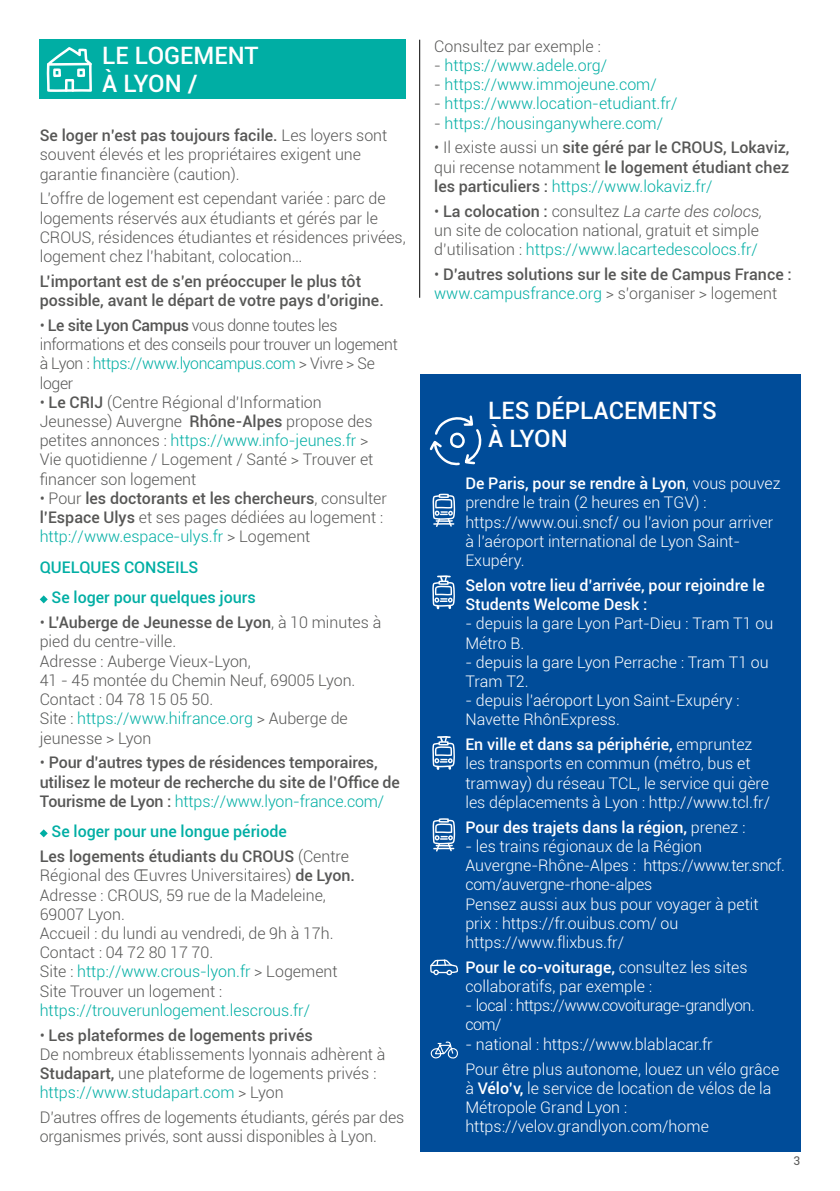
<style>
.page{position:relative;width:840px;height:1191px;background:#fff}
.page>*{position:absolute;margin:0;border:0;box-sizing:border-box;transform-origin:0 0}
.t1{font:500 24px/28px "Roboto";color:#fff}
.LIGHT_GRIS_SS_ESPACE{font:300 16px/19.2px "Roboto";color:#575756}
.light_encadré{font:300 16px/19.2px "Roboto";color:#fff}
.light_gris{font:300 16px/19.2px "Roboto";color:#575756}
.light_gris-2{font:500 16px/19.2px "Roboto";color:#575756}
.LIGHT_GRIS_SS_ESPACE-2{font:500 16px/19.2px "Roboto";letter-spacing:-.01em;color:#575756}
.LIGHT_GRIS_SS_ESPACE-3{font:300 16px/19.2px "Roboto";letter-spacing:-.02em;color:#575756}
.LIGHT_GRIS_SS_ESPACE-4{font:300 16px/19.2px "Roboto";color:#00aea4}
.light_encadré-2{font:500 16px/19.2px "Roboto";color:#fff}
.light_gris-3{font:300 16px "Roboto";color:#00aea4}
.light_encadré-3{font:300 16px/19.2px "Roboto";letter-spacing:-.03em;color:#fff}
.LIGHT_GRIS_SS_ESPACE-5{font:500 16px "Roboto";color:#00aea4}
.LOSANGE{font:500 16px "Roboto";color:#00aea4}
.light_gris-4{font:500 16px "Roboto";color:#00aea4}
.LIGHT_GRIS_SS_ESPACE-6{font:12px "Roboto";color:#575756}
.s1{font-weight:500}
.s2{color:#00aea4}
.s3{font-weight:300}
.s4{font-weight:300;color:#00aea4}
.s5{color:#575756}
.s6{font-style:italic}
</style>
<div class="page">
<hr style="left:419px;top:40px;width:1px;height:258px;background:#000">
<div style="left:40px;top:40px;width:365px;height:59px;background:#00aea4"></div>
<svg style="left:47px;top:47px;width:45px;height:45px"></svg>
<svg style="left:40px;top:595px;width:8px;height:8px"></svg>
<svg style="left:40px;top:829px;width:8px;height:8px"></svg>
<div style="left:420px;top:374px;width:379px;height:777px;background:#004c99"></div>
<svg style="left:432px;top:575px;width:23px;height:35px"></svg>
<svg style="left:432px;top:736px;width:23px;height:34px"></svg>
<svg style="left:432px;top:494px;width:23px;height:33px"></svg>
<svg style="left:432px;top:818px;width:23px;height:33px"></svg>
<svg style="left:430px;top:959px;width:28px;height:16px"></svg>
<svg style="left:429px;top:415px;width:53px;height:51px"></svg>
<svg style="left:430px;top:1041px;width:28px;height:18px"></svg>
<p class="t1" style="left:102px;top:41px;width:158px">LE LOGEMENT<br>À LYON /</p>
<p class="light_gris" style="left:40px;top:125px;width:349px"><span class="s1">Se loger n’est pas toujours facile.</span> Les loyers sont souvent élevés et les propriétaires exigent une garantie financière (caution).</p>
<p class="light_gris" style="left:40px;top:189px;width:367px">L’offre de logement est cependant variée : parc de logements réservés aux étudiants et gérés par le CROUS, résidences étudiantes et résidences privées, logement chez l’habitant, colocation…</p>
<p class="light_gris-2" style="left:40px;top:271px;width:345px">L’important est de s’en préoccuper le plus tôt possible, avant le départ de votre pays d’origine.</p>
<p class="LIGHT_GRIS_SS_ESPACE-3" style="left:40px;top:315px;width:359px">• <span class="s1">Le site Lyon Campus</span> vous donne toutes les informations et des conseils pour trouver un logement à Lyon : <span class="s2">https://www.lyoncampus.com</span> &gt; Vivre &gt; Se loger</p>
<p class="LIGHT_GRIS_SS_ESPACE" style="left:40px;top:392px;width:335px">• <span class="s1">Le CRIJ</span> (Centre Régional d’Information Jeunesse) Auvergne <span class="s1">Rhône-Alpes</span> propose des petites annonces : <span class="s2">https://www.info-jeunes.fr</span> &gt; Vie quotidienne / Logement / Santé &gt; Trouver et financer son logement</p>
<p class="LIGHT_GRIS_SS_ESPACE" style="left:40px;top:488px;width:348px">• Pour <span class="s1">les doctorants et les chercheurs</span>, consulter <span class="s1">l’Espace Ulys</span> et ses pages dédiées au logement : <span class="s2">http://www.espace-ulys.fr</span> &gt; Logement</p>
<p class="light_gris-4" style="left:40px;top:556px;width:160px">QUELQUES CONSEILS</p>
<p class="LOSANGE" style="left:51px;top:586px;width:206px">Se loger pour quelques jours</p>
<p class="LIGHT_GRIS_SS_ESPACE" style="left:40px;top:612px;width:343px">• <span class="s1">L’Auberge de Jeunesse de Lyon</span>, à 10 minutes à pied du centre-ville.<br>Adresse : Auberge Vieux-Lyon,<br>41 - 45 montée du Chemin Neuf, 69005 Lyon.<br>Contact : 04 78 15 05 50.<br>Site : <span class="s2">https://www.hifrance.org</span> &gt; Auberge de jeunesse &gt; Lyon</p>
<p class="LIGHT_GRIS_SS_ESPACE-2" style="left:40px;top:752px;width:361px"><span class="s3">•</span> Pour d’autres types de résidences temporaires, utilisez le moteur de recherche du site de l’Office de<br>Tourisme de Lyon : <span class="s4">https://www.lyon-france.com/</span></p>
<p class="LIGHT_GRIS_SS_ESPACE-5" style="left:51px;top:820px;width:237px">Se loger pour une longue période</p>
<p class="LIGHT_GRIS_SS_ESPACE" style="left:40px;top:846px;width:317px"><span class="s1">Les logements étudiants du CROUS</span> (Centre<br>Régional des Œuvres Universitaires) <span class="s1">de Lyon.</span></p>
<p class="LIGHT_GRIS_SS_ESPACE" style="left:40px;top:885px;width:287px">Adresse : CROUS, 59 rue de la Madeleine,<br>69007 Lyon.</p>
<p class="LIGHT_GRIS_SS_ESPACE" style="left:40px;top:923px;width:295px">Accueil : du lundi au vendredi, de 9h à 17h.</p>
<p class="LIGHT_GRIS_SS_ESPACE" style="left:40px;top:942px;width:175px">Contact : 04 72 80 17 70.</p>
<p class="LIGHT_GRIS_SS_ESPACE-4" style="left:40px;top:961px;width:299px"><span class="s5">Site :</span> http://www.crous-lyon.fr <span class="s5">&gt; Logement</span></p>
<p class="LIGHT_GRIS_SS_ESPACE-4" style="left:40px;top:981px;width:272px"><span class="s5">Site Trouver un logement : </span>https://trouverunlogement.lescrous.fr/</p>
<p class="LIGHT_GRIS_SS_ESPACE-2" style="left:40px;top:1024px;width:274px"><span class="s3">•</span> Les plateformes de logements privés</p>
<p class="LIGHT_GRIS_SS_ESPACE" style="left:40px;top:1044px;width:347px">De nombreux établissements lyonnais adhèrent à<br><span class="s1">Studapart,</span> une plateforme de logements privés : <span class="s2">https://www.studapart.com</span> &gt; Lyon</p>
<p class="LIGHT_GRIS_SS_ESPACE" style="left:40px;top:1107px;width:366px">D’autres offres de logements étudiants, gérés par des organismes privés, sont aussi disponibles à Lyon.</p>
<p class="LIGHT_GRIS_SS_ESPACE" style="left:434px;top:36px;width:168px">Consultez par exemple :</p>
<p class="LIGHT_GRIS_SS_ESPACE-4" style="left:434px;top:55px;width:174px"><span class="s5">-</span> https://www.adele.org/</p>
<p class="light_gris-3" style="left:434px;top:73px;width:224px"><span class="s5">-</span> https://www.immojeune.com/</p>
<p class="light_gris-3" style="left:434px;top:93px;width:244px"><span class="s5">-</span> https://www.location-etudiant.fr/</p>
<p class="light_gris-3" style="left:434px;top:112px;width:230px"><span class="s5">-</span> https://housinganywhere.com/</p>
<p class="light_gris-2" style="left:434px;top:137px;width:357px;text-align:justify"><span class="s3">• Il existe aussi un</span> site géré par le CROUS, Lokaviz, <span class="s3">qui recense notamment</span> le logement étudiant chez les particuliers : <span class="s4">https://www.lokaviz.fr/</span></p>
<p class="light_gris" style="left:434px;top:201px;width:329px">• <span class="s1">La colocation :</span> consultez <span class="s6">La carte des colocs, </span>un site de colocation national, gratuit et simple d’utilisation : <span class="s2">https://www.lacartedescolocs.fr/</span></p>
<p class="light_gris-2" style="left:434px;top:264px;width:359px"><span class="s3">•</span> D’autres solutions sur le site de Campus France : <span class="s4">www.campusfrance.org</span> <span class="s3">&gt; s’organiser &gt; logement</span></p>
<p class="t1" style="left:488px;top:396px;width:230px">LES DÉPLACEMENTS</p>
<p class="t1" style="left:488px;top:424px;width:81px">À LYON</p>
<p class="light_encadré" style="left:465px;top:473px;width:316px"><span class="s1">De Paris, pour se rendre à Lyon</span>, vous pouvez prendre le train (2 heures en TGV) :</p>
<p class="light_encadré" style="left:465px;top:512px;width:309px">https://www.oui.sncf/ ou l’avion pour arriver à l’aéroport international de Lyon Saint-<br>Exupéry.</p>
<p class="light_encadré-2" style="left:465px;top:575px;width:301px">Selon votre lieu d’arrivée, pour rejoindre le<br>Students Welcome Desk :</p>
<p class="light_encadré" style="left:465px;top:613px;width:309px">- depuis la gare Lyon Part-Dieu : Tram T1 ou<br>Métro B.</p>
<p class="light_encadré" style="left:465px;top:652px;width:305px">- depuis la gare Lyon Perrache : Tram T1 ou<br>Tram T2.</p>
<p class="light_encadré" style="left:465px;top:690px;width:275px">- depuis l’aéroport Lyon Saint-Exupéry :<br>Navette RhônExpress.</p>
<p class="light_encadré" style="left:465px;top:734px;width:306px"><span class="s1">En ville et dans sa périphérie,</span> empruntez les transports en commun (métro, bus et tramway) du réseau TCL, le service qui gère les déplacements à Lyon : http://www.tcl.fr/</p>
<p class="light_encadré-2" style="left:465px;top:817px;width:281px">Pour des trajets dans la région, <span class="s3">prenez :</span></p>
<p class="light_encadré" style="left:465px;top:836px;width:321px">- les trains régionaux de la Région<br>Auvergne-Rhône-Alpes : https://www.ter.sncf. com/auvergne-rhone-alpes</p>
<p class="light_encadré" style="left:465px;top:893px;width:295px">Pensez aussi aux bus pour voyager à petit prix : https://fr.ouibus.com/ ou</p>
<p class="light_encadré" style="left:465px;top:932px;width:160px">https://www.flixbus.fr/</p>
<p class="light_encadré" style="left:465px;top:957px;width:283px"><span class="s1">Pour le co-voiturage,</span> consultez les sites collaboratifs, par exemple :</p>
<p class="light_encadré-3" style="left:465px;top:995px;width:291px">- local : https://www.covoiturage-grandlyon. com/</p>
<p class="light_encadré" style="left:465px;top:1033px;width:249px">- national : https://www.blablacar.fr</p>
<p class="light_encadré" style="left:465px;top:1058px;width:315px">Pour être plus autonome, louez un vélo grâce à <span class="s1">Vélo’v,</span> le service de location de vélos de la Métropole Grand Lyon : https://velov.grandlyon.com/home</p>
<p class="LIGHT_GRIS_SS_ESPACE-6" style="left:793px;top:1152px;width:8px">3</p>
</div>
